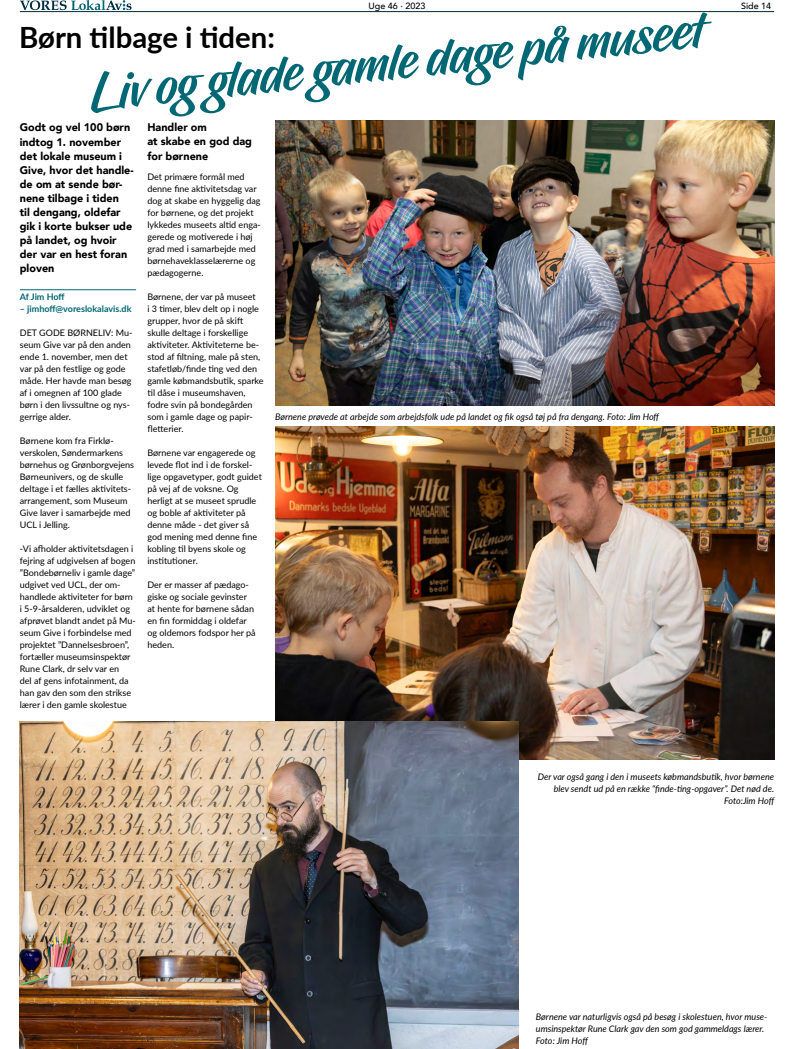
<style>
.page{position:relative;width:794px;height:1049px;background:#fff}
.page>*{position:absolute;margin:0;border:0;box-sizing:border-box;transform-origin:0 0}
.t1{font:51.9px "Hughs";color:#006774}
.t2{font:700 29.3px "Lato";color:#000}
.t3{font:900 11px/14px "Avenir";color:#000}
.t4{font:9px/12px "Lato";color:#000}
.t5{font:italic 9px/12px "Lato";color:#000}
.t6{font:700 9px "Lato";color:#006774}
.t7{font:500 9px "Avenir";color:#000}
</style>
<div class="page">
<svg style="left:20px;top:0;width:111px;height:10px"></svg>
<hr style="left:20px;top:11px;width:754px;height:1px;background:#002a3e">
<hr style="left:20px;top:289px;width:116px;height:1px;background:#006774">
<img style="left:275px;top:427px;width:499px;height:332px">
<img style="left:20px;top:721px;width:499px;height:328px">
<img style="left:275px;top:120px;width:499px;height:285px">
<p class="t7" style="left:368px;top:-2px;width:58px">Uge 46 · 2023</p>
<p class="t7" style="left:741px;top:-2px;width:32px">Side 14</p>
<h1 class="t1" style="left:87px;top:63px;width:617px;rotate:-6deg">Liv og glade gamle dage på museet</h1>
<h2 class="t2" style="left:19px;top:15px;width:257px">Børn tilbage i tiden:</h2>
<p class="t3" style="left:20px;top:120px;width:115px">Godt og vel 100 børn indtog 1. november det lokale museum i<br>Give, hvor det handle&shy;de om at sende bør&shy;nene tilbage i tiden<br>til dengang, oldefar gik i korte bukser ude på landet, og hvoir der var en hest foran ploven</p>
<p class="t6" style="left:20px;top:290px;width:46px">Af Jim Hoff</p>
<p class="t6" style="left:20px;top:302px;width:113px">– jimhoff@voreslokalavis.dk</p>
<p class="t4" style="left:20px;top:326px;width:114px">DET GODE BØRNELIV: Mu&shy;seum Give var på den anden ende 1. november, men det var på den festlige og gode måde. Her havde man besøg af i omegnen af 100 glade børn i den livssultne og nys&shy;gerrige alder.</p>
<p class="t4" style="left:20px;top:434px;width:116px">Børnene kom fra Firklø&shy;verskolen, Søndermarkens børnehus og Grønborgvejens<br>Børneunivers, og de skulle deltage i et fælles aktivitets&shy;arrangement, som Museum<br>Give laver i samarbejde med<br>UCL i Jelling.</p>
<p class="t4" style="left:20px;top:542px;width:117px">-Vi afholder aktivitetsdagen i fejring af udgivelsen af bogen ”Bondebørneliv i gamle dage” udgivet ved UCL, der om&shy;handlede aktiviteter for børn i 5-9-årsalderen, udviklet og afprøvet blandt andet på Mu&shy;seum Give i forbindelse med projektet ”Dannelsesbroen”, fortæller museumsinspektør<br>Rune Clark, dr selv var en<br>del af gens infotainment, da han gav den som den strikse lærer i den gamle skolestue</p>
<p class="t3" style="left:147px;top:120px;width:106px">Handler om<br>at skabe en god dag for børnene</p>
<p class="t4" style="left:147px;top:170px;width:115px">Det primære formål med denne fine aktivitetsdag var dog at skabe en hyggelig dag for børnene, og det projekt lykkedes museets altid enga&shy;gerede og motiverede i høj grad med i samarbejde med børnehaveklasselærerne og pædagogerne.</p>
<p class="t4" style="left:147px;top:290px;width:118px">Børnene, der var på museet<br>i 3 timer, blev delt op i nogle grupper, hvor de på skift skulle deltage i forskellige aktiviteter. Aktiviteterne be&shy;stod af filtning, male på sten, stafetløb/finde ting ved den gamle købmandsbutik, sparke til dåse i museumshaven, fodre svin på bondegården som i gamle dage og papir&shy;fletterier.</p>
<p class="t4" style="left:147px;top:446px;width:116px">Børnene var engagerede og levede flot ind i de forskel&shy;lige opgavetyper, godt guidet på vej af de voksne. Og herligt at se museet sprudle og boble af aktiviteter på denne måde - det giver så god mening med denne fine kobling til byens skole og institutioner.</p>
<p class="t4" style="left:147px;top:578px;width:110px">Der er masser af pædago&shy;giske og sociale gevinster at hente for børnene sådan en fin formiddag i oldefar og oldemors fodspor her på heden.</p>
<p class="t5" style="left:275px;top:410px;width:386px">Børnene prøvede at arbejde som arbejdsfolk ude på landet og fik også tøj på fra dengang. Foto: Jim Hoff</p>
<p class="t5" style="left:538px;top:770px;width:238px;text-align:right">Der var også gang i den i museets købmandsbutik, hvor børnene blev sendt ud på en række “finde-ting-opgaver”. Det nød de.<br>Foto:Jim Hoff</p>
<p class="t5" style="left:536px;top:1010px;width:233px">Børnene var naturligvis også på besøg i skolestuen, hvor muse&shy;umsinspektør Rune Clark gav den som god gammeldags lærer.<br>Foto: Jim Hoff</p>
</div>
